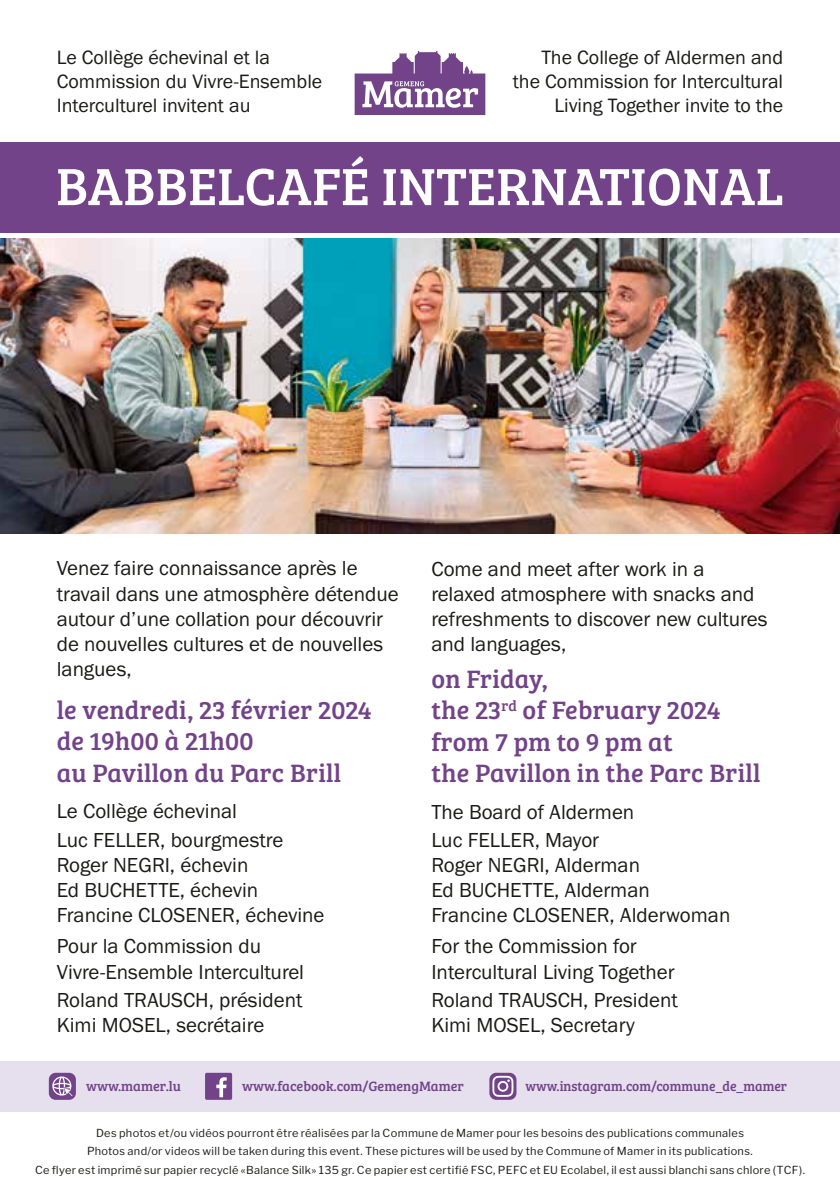
<style>
.page{position:relative;width:840px;height:1191px;background:#fff}
.page>*{position:absolute;margin:0;border:0;box-sizing:border-box;transform-origin:0 0}
.t1{font:54px "Bree Serif";color:#fff}
.t2{font:26px/31.2px "Bree Serif";letter-spacing:.01em;color:#724388}
.t3{font:21px/25.2px "Franklin Gothic URW Boo";color:#1a1a18}
.t4{font:20px/24px "Franklin Gothic URW Boo";color:#1a1a18}
.t5{font:14px "Bree Serif";color:#724388}
.t6{font:11px/18.8px "Libre Franklin";letter-spacing:.03em;color:#1a1a18;text-align:center}
</style>
<div class="page">
<div style="left:0;top:1061px;width:839px;height:50px;background:#e6e0ee"></div>
<div style="left:49px;top:1072px;width:27px;height:27px;background:#724388;border-radius:7px"></div>
<svg style="left:52px;top:1076px;width:21px;height:20px"></svg>
<div style="left:205px;top:1072px;width:27px;height:27px;background:#724388;border-radius:2px"></div>
<svg style="left:216px;top:1077px;width:11px;height:21px"></svg>
<svg style="left:489px;top:1072px;width:27px;height:27px"></svg>
<svg style="left:492px;top:1075px;width:21px;height:21px"></svg>
<svg style="left:354px;top:51px;width:131px;height:64px"></svg>
<img style="left:0;top:238px;width:839px;height:295px">
<div style="left:0;top:142px;width:839px;height:90px;background:#724388"></div>
<p class="t4" style="left:57px;top:45px;width:267px">Le Collège échevinal et la<br>Commission du Vivre-Ensemble<br>Interculturel invitent au</p>
<p class="t4" style="left:512px;top:45px;width:272px;text-align:right">The College of Aldermen and the Commission for Intercultural<br>Living Together invite to the</p>
<h1 class="t1" style="left:56px;top:146px;width:729px">BABBELCAFÉ INTERNATIONAL</h1>
<p class="t3" style="left:57px;top:555px;width:343px">Venez faire connaissance après le travail dans une atmosphère détendue autour d’une collation pour découvrir de nouvelles cultures et de nouvelles langues,</p>
<p class="t2" style="left:57px;top:693px;width:316px">le vendredi, 23 février 2024 de 19h00 à 21h00<br>au Pavillon du Parc Brill</p>
<p class="t3" style="left:57px;top:797px;width:228px;line-height:28.2px">Le Collège échevinal<br>Luc FELLER, bourgmestre</p>
<p class="t3" style="left:57px;top:851px;width:269px">Roger NEGRI, échevin<br>Ed BUCHETTE, échevin<br>Francine CLOSENER, échevine</p>
<p class="t3" style="left:57px;top:933px;width:249px">Pour la Commission du<br>Vivre-Ensemble Interculturel</p>
<p class="t3" style="left:57px;top:986px;width:247px">Roland TRAUSCH, président<br>Kimi MOSEL, secrétaire</p>
<p class="t3" style="left:431px;top:555px;width:337px">Come and meet after work in a relaxed atmosphere with snacks and refreshments to discover new cultures and languages,</p>
<p class="t2" style="left:431px;top:662px;width:330px">on Friday,<br>the 23<sup>rd</sup> of February 2024 from 7 pm to 9 pm at<br>the Pavillon in the Parc Brill</p>
<p class="t3" style="left:431px;top:797px;width:204px;line-height:28.2px">The Board of Aldermen<br>Luc FELLER, Mayor</p>
<p class="t3" style="left:431px;top:852px;width:300px">Roger NEGRI, Alderman<br>Ed BUCHETTE, Alderman<br>Francine CLOSENER, Alderwoman</p>
<p class="t3" style="left:431px;top:933px;width:245px">For the Commission for<br>Intercultural Living Together</p>
<p class="t3" style="left:431px;top:986px;width:248px">Roland TRAUSCH, President<br>Kimi MOSEL, Secretary</p>
<p class="t5" style="left:86px;top:1075px;width:96px">www.mamer.lu</p>
<p class="t5" style="left:242px;top:1075px;width:223px">www.facebook.com/GemengMamer</p>
<p class="t5" style="left:525px;top:1075px;width:263px">www.instagram.com/commune_de_mamer</p>
<p class="t6" style="left:35px;top:1123px;width:771px">Des photos et/ou vidéos pourront être réalisées par la Commune de Mamer pour les besoins des publications communales<br>Photos and/or videos will be taken during this event. These pictures will be used by the Commune of Mamer in its publications.<br>Ce flyer est imprimé sur papier recyclé «Balance Silk» 135 gr. Ce papier est certifié FSC, PEFC et EU Ecolabel, il est aussi blanchi sans chlore (TCF).</p>
</div>
